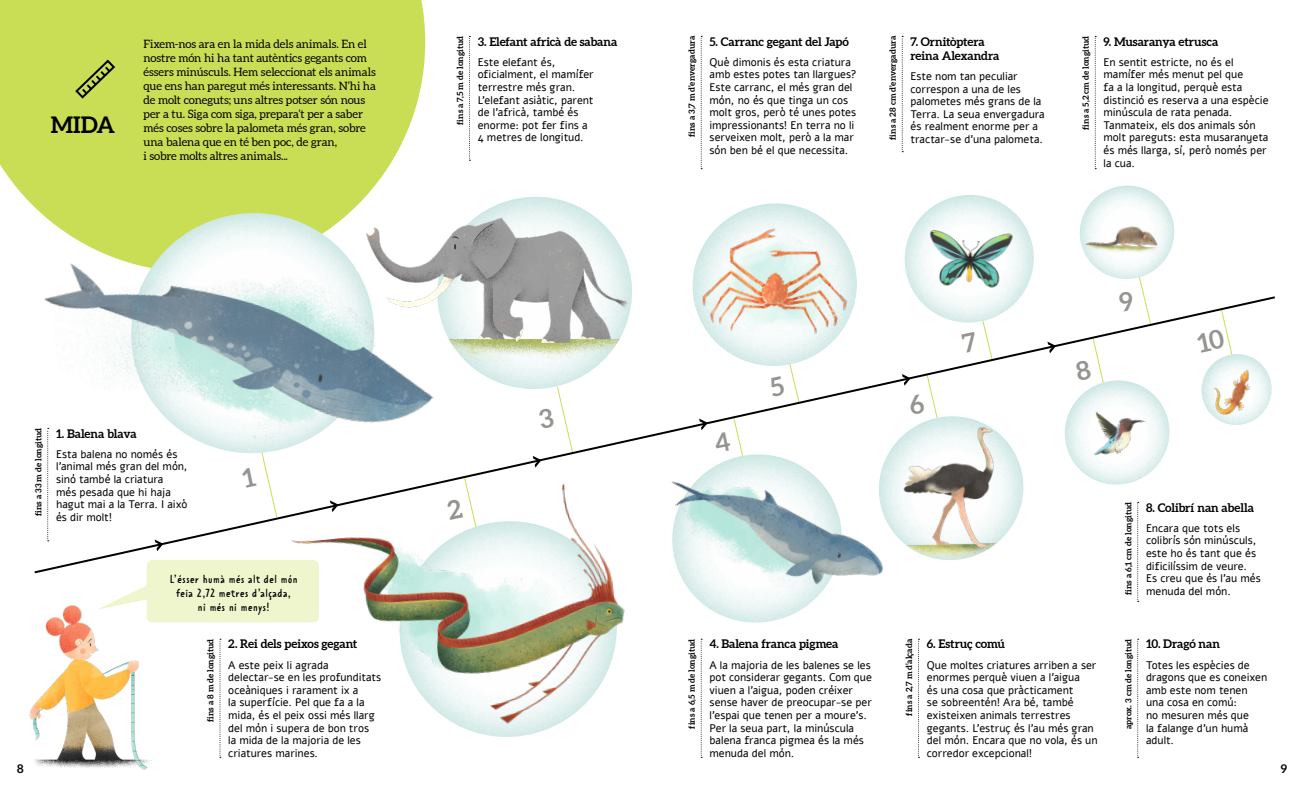
<style>
.page{position:relative;width:1304px;height:794px;background:#fff}
.page>*{position:absolute;margin:0;border:0;box-sizing:border-box;transform-origin:0 0}
.Capítol{font:700 23px "Aleo";color:#000}
.Títol_1{font:700 12px/14px "Aleo";letter-spacing:-.005em;color:#000}
.Bafarada{font:12px/14px "Tomarik Poster";letter-spacing:-.01em;color:#000;text-align:center}
.Text_INI{font:11.5px/14px "Aleo";letter-spacing:-.005em;color:#000}
.Text_rànquing{font:11px/12.6px "Alef";letter-spacing:-.005em;color:#000}
.Títol_vertical{font:700 8.5px "Aleo";letter-spacing:.01em;color:#000}
</style>
<div class="page">
<div style="left:0;top:0;width:425px;height:233px;background:#c9de55"></div>
<svg style="left:116px;top:198px;width:235px;height:35px;background:#cee27b"></svg>
<svg style="left:471px;top:196px;width:126px;height:193px"></svg>
<img style="left:44px;top:233px;width:390px;height:220px">
<img style="left:245px;top:456px;width:380px;height:281px">
<img style="left:351px;top:198px;width:281px;height:168px">
<img style="left:29px;top:605px;width:164px;height:165px">
<svg style="left:97px;top:560px;width:222px;height:62px"></svg>
<svg style="left:219px;top:639px;width:2px;height:119px"></svg>
<svg style="left:469px;top:36px;width:1px;height:125px"></svg>
<svg style="left:701px;top:36px;width:1px;height:133px"></svg>
<svg style="left:47px;top:428px;width:2px;height:113px"></svg>
<svg style="left:902px;top:36px;width:1px;height:116px"></svg>
<svg style="left:1095px;top:36px;width:1px;height:133px"></svg>
<svg style="left:74px;top:58px;width:43px;height:42px;background:#abbd48"></svg>
<svg style="left:241px;top:444px;width:37px;height:75px"></svg>
<svg style="left:446px;top:475px;width:32px;height:58px"></svg>
<svg style="left:533px;top:385px;width:41px;height:82px"></svg>
<svg style="left:660px;top:185px;width:521px;height:573px"></svg>
<svg style="left:1196px;top:308px;width:76px;height:117px"></svg>
<p class="Capítol" style="left:51px;top:111px;width:66px">MIDA</p>
<p class="Text_INI" style="left:144px;top:38px;width:234px">Fixem-nos ara en la mida dels animals. En el nostre món hi ha tant autèntics gegants com éssers minúsculs. Hem seleccionat els animals que ens han paregut més interessants. N’hi ha de molt coneguts; uns altres potser són nous per a tu. Siga com siga, prepara’t per a saber més coses sobre la palometa més gran, sobre una balena que en té ben poc, de gran,<br>i sobre molts altres animals...</p>
<p class="Títol_vertical" style="left:455px;top:125px;width:90px;rotate:-90deg">fins a 7,5 m de longitud</p>
<p class="Títol_1" style="left:478px;top:35px;width:141px">3. Elefant africà de sabana</p>
<p class="Text_rànquing" style="left:478px;top:56px;width:117px">Este elefant és, oficialment, el mamífer terrestre més gran.<br>L’elefant asiàtic, parent de l’africà, també és enorme: pot fer fins a<br>4 metres de longitud.</p>
<p class="Títol_vertical" style="left:687px;top:137px;width:103px;rotate:-90deg">fins a 3,7 m d’envergadura</p>
<p class="Títol_1" style="left:709px;top:35px;width:141px">5. Carranc gegant del Japó</p>
<p class="Text_rànquing" style="left:709px;top:56px;width:149px">Què dimonis és esta criatura amb estes potes tan llargues?<br>Este carranc, el més gran del món, no és que tinga un cos molt gros, però té unes potes impressionants! En terra no li serveixen molt, però a la mar són ben bé el que necessita.</p>
<p class="Títol_vertical" style="left:888px;top:140px;width:105px;rotate:-90deg">fins a 28 cm d’envergadura</p>
<p class="Títol_1" style="left:910px;top:35px;width:90px">7. Ornitòptera reina Alexandra</p>
<p class="Text_rànquing" style="left:910px;top:70px;width:136px">Este nom tan peculiar correspon a una de les palometes més grans de la<br>Terra. La seua envergadura és realment enorme per a tractar-se d’una palometa.</p>
<p class="Títol_vertical" style="left:1081px;top:130px;width:95px;rotate:-90deg">fins a 5,2 cm de longitud</p>
<p class="Títol_1" style="left:1103px;top:35px;width:116px">9. Musaranya etrusca</p>
<p class="Text_rànquing" style="left:1103px;top:56px;width:167px">En sentit estricte, no és el mamífer més menut pel que<br>fa a la longitud, perquè esta distinció es reserva a una espècie minúscula de rata penada.<br>Tanmateix, els dos animals són molt pareguts: esta musaranyeta és més llarga, sí, però només per la cua.</p>
<p class="Títol_vertical" style="left:33px;top:516px;width:89px;rotate:-90deg">fins a 33 m de longitud</p>
<p class="Títol_1" style="left:56px;top:427px;width:82px">1. Balena blava</p>
<p class="Text_rànquing" style="left:56px;top:448px;width:133px">Esta balena no només és l’animal més gran del món, sinó també la criatura<br>més pesada que hi haja hagut mai a la Terra. I això és dir molt!</p>
<p class="Bafarada" style="left:170px;top:571px;width:130px">L’ésser humà més alt del món feia 2,72 metres d’alçada,<br>ni més ni menys!</p>
<p class="Títol_vertical" style="left:205px;top:722px;width:85px;rotate:-90deg">fins a 8 m de longitud</p>
<p class="Títol_1" style="left:228px;top:637px;width:131px">2. Rei dels peixos gegant</p>
<p class="Text_rànquing" style="left:228px;top:658px;width:155px">A este peix li agrada delectar-se en les profunditats oceàniques i rarament ix a<br>la superfície. Pel que fa a la mida, és el peix ossi més llarg del món i supera de bon tros<br>la mida de la majoria de les criatures marines.</p>
<p class="Títol_vertical" style="left:687px;top:728px;width:91px;rotate:-90deg">fins a 6,5 m de longitud</p>
<p class="Títol_1" style="left:709px;top:637px;width:131px">4. Balena franca pigmea</p>
<p class="Text_rànquing" style="left:709px;top:658px;width:164px">A la majoria de les balenes se les pot considerar gegants. Com que viuen a l’aigua, poden créixer sense haver de preocupar-se per l’espai que tenen per a moure’s.<br>Per la seua part, la minúscula balena franca pigmea és la més menuda del món.</p>
<p class="Títol_vertical" style="left:904px;top:715px;width:78px;rotate:-90deg">fins a 2,7 m d’alçada</p>
<p class="Títol_1" style="left:927px;top:637px;width:80px">6. Estruç comú</p>
<p class="Text_rànquing" style="left:927px;top:658px;width:172px">Que moltes criatures arriben a ser enormes perquè viuen a l’aigua<br>és una cosa que pràcticament<br>se sobreentén! Ara bé, també existeixen animals terrestres gegants. L’estruç és l’au més gran del món. Encara que no vola, és un corredor excepcional!</p>
<p class="Títol_vertical" style="left:1123px;top:595px;width:95px;rotate:-90deg">fins a 6,1 cm de longitud</p>
<p class="Títol_1" style="left:1146px;top:501px;width:109px">8. Colibrí nan abella</p>
<p class="Text_rànquing" style="left:1146px;top:522px;width:116px">Encara que tots els colibrís són minúsculs, este ho és tant que és dificilíssim de veure.<br>Es creu que és l’au més menuda del món.</p>
<p class="Títol_vertical" style="left:1123px;top:729px;width:92px;rotate:-90deg">aprox. 3 cm de longitud</p>
<p class="Títol_1" style="left:1146px;top:637px;width:75px">10. Dragó nan</p>
<p class="Text_rànquing" style="left:1146px;top:658px;width:123px">Totes les espècies de dragons que es coneixen amb este nom tenen una cosa en comú:<br>no mesuren més que<br>la falange d’un humà adult.</p>
<p class="Títol_1" style="left:17px;top:762px;width:8px">8</p>
<p class="Títol_1" style="left:1281px;top:762px;width:8px">9</p>
</div>
